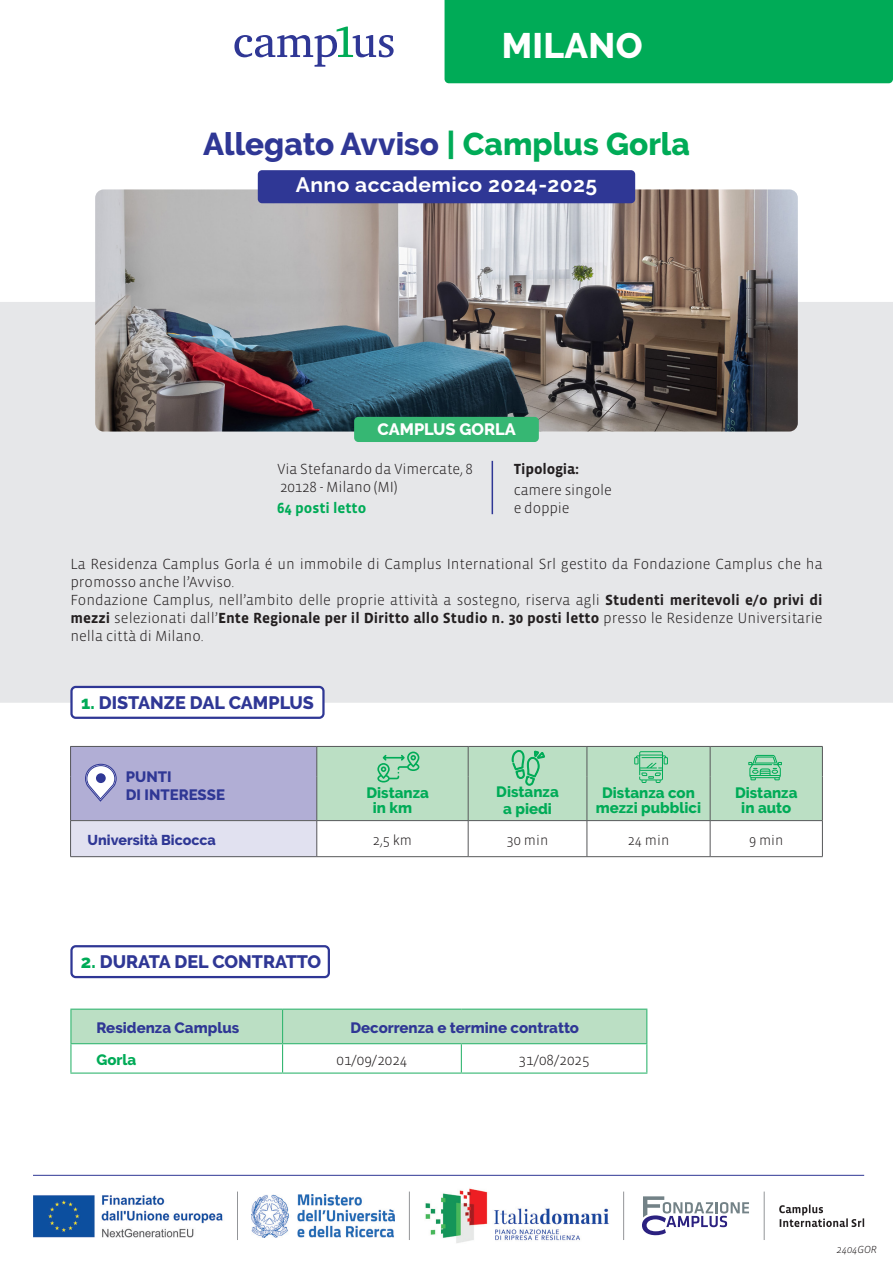
<style>
.page{position:relative;width:893px;height:1263px;background:#fff}
.page>*{position:absolute;margin:0;border:0;box-sizing:border-box;transform-origin:0 0}
.t1{font:800 35.4px "Raleway";letter-spacing:.01em;color:#fff}
.t2{font:800 31.5px "Raleway";color:#2f3795}
.t3{font:700 21px "Raleway";letter-spacing:.02em;color:#fff}
.t4{font:800 18px "Raleway";color:#2f3795}
.t5{font:800 16.5px "Raleway";color:#fff}
.t6{font:300 15px/18px "Vista Sans OT";color:#231f20}
.t7{font:800 15px/15px "Raleway";color:#00ab57}
.t8{font:800 15px "Raleway";color:#2f3795}
.t9{font:700 15px "Vista Sans OT";color:#00ab57}
.t10{font:700 15px "Vista Sans OT";letter-spacing:-.01em;color:#231f20}
.t11{font:300 14.25px "Vista Sans OT";color:#231f20}
.t12{font:800 14.25px "Raleway";color:#2f3795}
.t13{font:italic 300 10.5px "Vista Sans OT";letter-spacing:-.01em;color:#231f20}
.s1{color:#00ab57}
.s2{font-weight:700}
</style>
<div class="page">
<svg style="left:779px;top:1204px;width:85px;height:23px"></svg>
<hr style="left:33px;top:1175px;width:831px;height:1px;background:#2f3795">
<img style="left:33px;top:1195px;width:190px;height:42px">
<img style="left:252px;top:1194px;width:142px;height:43px">
<img style="left:425px;top:1188px;width:184px;height:55px">
<hr style="left:409px;top:1191px;width:1px;height:49px;background:#939598">
<hr style="left:237px;top:1191px;width:1px;height:49px;background:#939598">
<hr style="left:623px;top:1191px;width:1px;height:49px;background:#939598">
<svg style="left:642px;top:1196px;width:107px;height:39px"></svg>
<hr style="left:764px;top:1191px;width:1px;height:49px;background:#939598">
<div style="left:0;top:302px;width:893px;height:401px;background:#e6e7e9"></div>
<div style="left:72px;top:687px;width:251px;height:31px;background:#fff;border-radius:4px"></div>
<div style="left:70px;top:686px;width:255px;height:33px;border:2px solid #2f3795;border-radius:4px"></div>
<img style="left:95px;top:189px;width:703px;height:243px">
<div style="left:354px;top:417px;width:185px;height:25px;background:#36b773;border-radius:4px"></div>
<div style="left:445px;top:0;width:448px;height:83px;background:#00ab57"></div>
<svg style="left:234px;top:27px;width:160px;height:40px"></svg>
<div style="left:258px;top:170px;width:377px;height:33px;background:#2f3795;border-radius:4px"></div>
<hr style="left:492px;top:461px;width:1px;height:53px;background:#2f3795">
<div style="left:71px;top:746px;width:246px;height:75px;background:#b1aed5"></div>
<div style="left:71px;top:821px;width:246px;height:36px;background:#e1e1f0"></div>
<hr style="left:70px;top:746px;width:247px;height:1px;background:#57585a">
<svg style="left:70px;top:747px;width:1px;height:29px"></svg>
<hr style="left:70px;top:776px;width:1px;height:44px;background:#57585a">
<hr style="left:70px;top:820px;width:247px;height:1px;background:#57585a">
<hr style="left:70px;top:821px;width:1px;height:35px;background:#57585a">
<hr style="left:317px;top:821px;width:1px;height:35px;background:#57585a">
<hr style="left:468px;top:821px;width:1px;height:35px;background:#57585a">
<hr style="left:587px;top:821px;width:1px;height:35px;background:#57585a">
<hr style="left:710px;top:821px;width:1px;height:35px;background:#57585a">
<hr style="left:822px;top:821px;width:1px;height:35px;background:#57585a">
<hr style="left:70px;top:856px;width:247px;height:1px;background:#57585a">
<hr style="left:317px;top:856px;width:151px;height:1px;background:#57585a">
<hr style="left:468px;top:856px;width:119px;height:1px;background:#57585a">
<hr style="left:587px;top:856px;width:123px;height:1px;background:#57585a">
<hr style="left:710px;top:856px;width:113px;height:1px;background:#57585a">
<svg style="left:85px;top:763px;width:32px;height:39px"></svg>
<div style="left:96px;top:773px;width:10px;height:10px;background:#2f3795;border-radius:50%"></div>
<svg style="left:317px;top:746px;width:506px;height:75px;background:#b1d8bc"></svg>
<div style="left:70px;top:945px;width:260px;height:33px;border:2px solid #2f3795;border-radius:4px"></div>
<hr style="left:70px;top:1008px;width:213px;height:2px;background:#36b773">
<hr style="left:70px;top:1010px;width:2px;height:33px;background:#36b773">
<hr style="left:283px;top:1008px;width:178px;height:2px;background:#36b773">
<hr style="left:461px;top:1008px;width:186px;height:2px;background:#36b773">
<hr style="left:70px;top:1043px;width:213px;height:1px;background:#36b773">
<hr style="left:70px;top:1044px;width:2px;height:28px;background:#36b773">
<svg style="left:71px;top:1009px;width:576px;height:63px"></svg>
<hr style="left:70px;top:1072px;width:213px;height:2px;background:#36b773">
<hr style="left:283px;top:1072px;width:178px;height:2px;background:#36b773">
<hr style="left:461px;top:1072px;width:186px;height:2px;background:#36b773">
<p class="t1" style="left:502px;top:25px;width:142px">MILANO</p>
<p class="t2" style="left:203px;top:126px;width:488px">Allegato Avviso <span class="s1">| Camplus Gorla</span></p>
<p class="t3" style="left:296px;top:168px;width:303px">Anno accademico 2024-2025</p>
<p class="t5" style="left:378px;top:420px;width:140px">CAMPLUS GORLA</p>
<p class="t6" style="left:277px;top:460px;width:198px">Via Stefanardo da Vimercate, 8</p>
<p class="t6" style="left:280px;top:478px;width:119px">20128 - Milano (MI)</p>
<p class="t9" style="left:277px;top:500px;width:91px">64 posti letto</p>
<p class="t10" style="left:514px;top:461px;width:67px">Tipologia:</p>
<p class="t6" style="left:514px;top:481px;width:100px">camere singole e doppie</p>
<p class="t6" style="left:70px;top:555px;width:754px">La Residenza Camplus Gorla é un immobile di Camplus International Srl gestito da Fondazione Camplus che ha promosso anche l’Avviso.</p>
<p class="t6" style="left:70px;top:591px;width:754px;text-align:justify">Fondazione Camplus, nell’ambito delle proprie attività a sostegno, riserva agli <span class="s2">Studenti meritevoli e/o privi di mezzi</span> selezionati dall’<span class="s2">Ente Regionale per il Diritto allo Studio n. 30 posti letto</span> presso le Residenze Universitarie nella città di Milano.</p>
<p class="t4" style="left:81px;top:692px;width:234px"><span class="s1">1.</span> DISTANZE DAL CAMPLUS</p>
<p class="t8" style="left:126px;top:768px;width:47px">PUNTI</p>
<p class="t8" style="left:126px;top:786px;width:101px">DI INTERESSE</p>
<p class="t7" style="left:373px;top:785px;width:58px;text-indent:-6px">Distanza in km</p>
<p class="t7" style="left:496px;top:785px;width:64px">Distanza</p>
<p class="t7" style="left:503px;top:801px;width:50px">a piedi</p>
<p class="t7" style="left:602px;top:785px;width:94px">Distanza con</p>
<p class="t7" style="left:596px;top:800px;width:107px">mezzi pubblici</p>
<p class="t7" style="left:735px;top:785px;width:64px">Distanza</p>
<p class="t7" style="left:741px;top:800px;width:51px">in auto</p>
<p class="t12" style="left:88px;top:832px;width:130px">Università Bicocca</p>
<p class="t11" style="left:373px;top:832px;width:41px">2,5 km</p>
<p class="t11" style="left:507px;top:832px;width:43px">30 min</p>
<p class="t11" style="left:628px;top:832px;width:43px">24 min</p>
<p class="t11" style="left:749px;top:832px;width:36px">9 min</p>
<p class="t4" style="left:81px;top:951px;width:242px"><span class="s1">2.</span> DURATA DEL CONTRATTO</p>
<p class="t8" style="left:96px;top:1020px;width:144px">Residenza Camplus</p>
<p class="t8" style="left:350px;top:1020px;width:230px">Decorrenza e termine contratto</p>
<p class="t7" style="left:96px;top:1053px;width:41px">Gorla</p>
<p class="t6" style="left:337px;top:1051px;width:72px">01/09/2024</p>
<p class="t6" style="left:519px;top:1051px;width:72px">31/08/2025</p>
<p class="t13" style="left:837px;top:1243px;width:42px">2404GOR</p>
</div>
